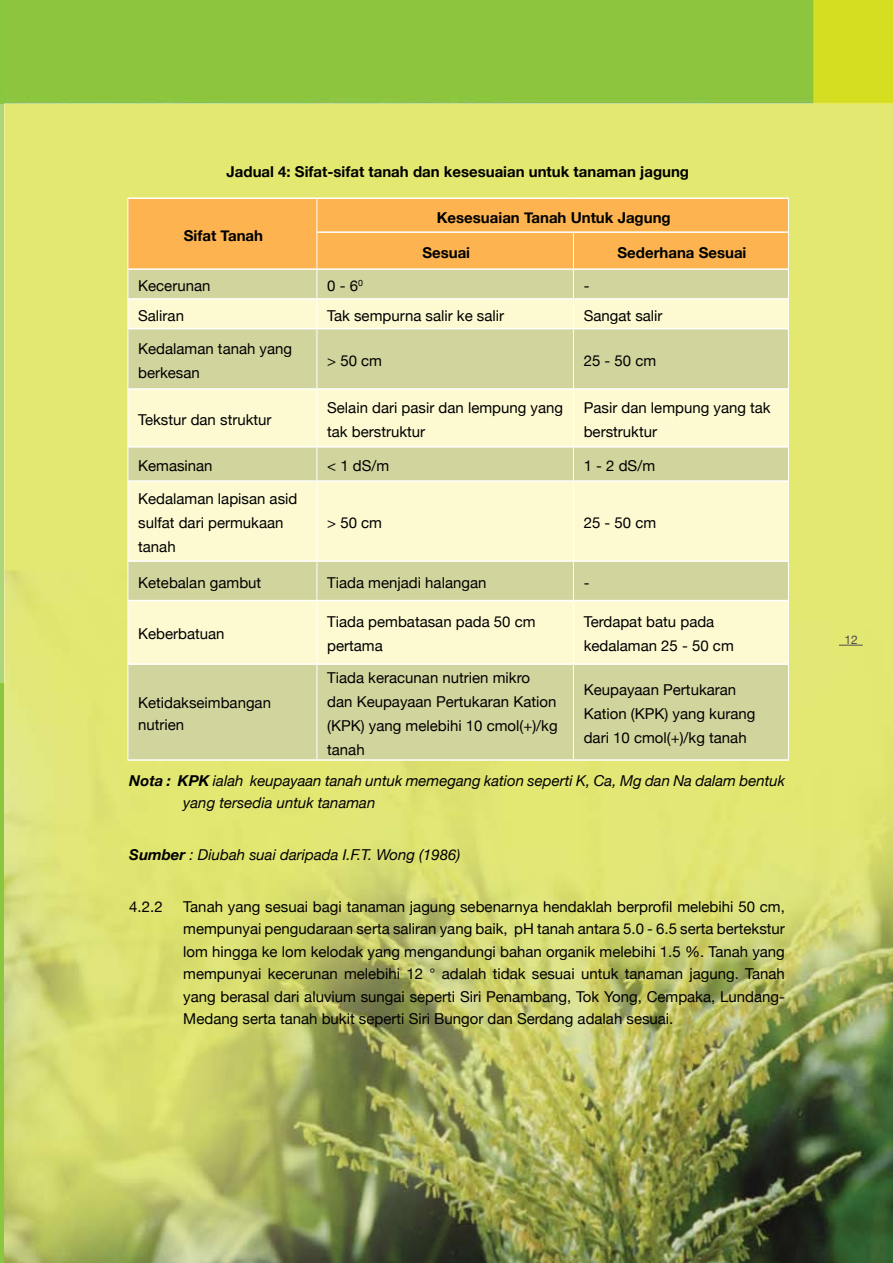
<style>
.page{position:relative;width:893px;height:1263px;background:#fff}
.page>*{position:absolute;margin:0;border:0;box-sizing:border-box;transform-origin:0 0}
.t1{font:15px/24px "Helvetica Neue";color:#000}
.t2{font:italic 15px/22.5px "Helvetica Neue";color:#000}
.t3{font:700 15px "Helvetica Neue";color:#000}
.t4{font:12px "Helvetica Neue";color:#4d4d4f}
.s1{font-weight:700}
</style>
<div class="page">
<img style="left:4px;top:0;width:889px;height:105px">
<img style="left:4px;top:105px;width:889px;height:1158px">
<hr style="left:0;top:0;width:4px;height:1263px;background:#8bc63f">
<div style="left:129px;top:199px;width:659px;height:69px;background:#fcb350"></div>
<div style="left:129px;top:270px;width:659px;height:489px;background:#d2d49d"></div>
<svg style="left:129px;top:300px;width:659px;height:363px;background:#edebbe"></svg>
<hr style="left:128px;top:199px;width:1px;height:33px;background:#fff">
<hr style="left:128px;top:232px;width:1px;height:37px;background:#fff">
<hr style="left:317px;top:199px;width:1px;height:33px;background:#fff">
<hr style="left:788px;top:199px;width:1px;height:33px;background:#fff">
<hr style="left:317px;top:232px;width:1px;height:36px;background:#fff">
<hr style="left:573px;top:233px;width:1px;height:35px;background:#fff">
<hr style="left:788px;top:232px;width:1px;height:37px;background:#fff">
<hr style="left:128px;top:269px;width:1px;height:30px;background:#fff">
<hr style="left:788px;top:269px;width:1px;height:30px;background:#fff">
<hr style="left:128px;top:299px;width:1px;height:30px;background:#fff">
<svg style="left:317px;top:270px;width:1px;height:58px"></svg>
<svg style="left:573px;top:270px;width:1px;height:58px"></svg>
<hr style="left:788px;top:299px;width:1px;height:30px;background:#fff">
<hr style="left:128px;top:329px;width:1px;height:60px;background:#fff">
<hr style="left:317px;top:329px;width:1px;height:59px;background:#fff">
<hr style="left:573px;top:329px;width:1px;height:59px;background:#fff">
<hr style="left:788px;top:329px;width:1px;height:60px;background:#fff">
<hr style="left:128px;top:389px;width:1px;height:58px;background:#fff">
<hr style="left:317px;top:390px;width:1px;height:56px;background:#fff">
<hr style="left:573px;top:390px;width:1px;height:56px;background:#fff">
<hr style="left:788px;top:389px;width:1px;height:58px;background:#fff">
<hr style="left:128px;top:447px;width:1px;height:34px;background:#fff">
<hr style="left:317px;top:448px;width:1px;height:32px;background:#fff">
<hr style="left:573px;top:448px;width:1px;height:32px;background:#fff">
<hr style="left:788px;top:447px;width:1px;height:34px;background:#fff">
<hr style="left:128px;top:481px;width:1px;height:80px;background:#fff">
<hr style="left:317px;top:482px;width:1px;height:78px;background:#fff">
<hr style="left:573px;top:482px;width:1px;height:78px;background:#fff">
<hr style="left:788px;top:481px;width:1px;height:80px;background:#fff">
<hr style="left:128px;top:561px;width:1px;height:40px;background:#fff">
<hr style="left:317px;top:562px;width:1px;height:38px;background:#fff">
<hr style="left:573px;top:562px;width:1px;height:38px;background:#fff">
<hr style="left:788px;top:561px;width:1px;height:40px;background:#fff">
<hr style="left:128px;top:601px;width:1px;height:63px;background:#fff">
<hr style="left:317px;top:601px;width:1px;height:62px;background:#fff">
<hr style="left:573px;top:601px;width:1px;height:62px;background:#fff">
<hr style="left:788px;top:601px;width:1px;height:63px;background:#fff">
<hr style="left:128px;top:664px;width:1px;height:95px;background:#fff">
<hr style="left:317px;top:665px;width:1px;height:94px;background:#fff">
<hr style="left:573px;top:665px;width:1px;height:94px;background:#fff">
<hr style="left:788px;top:664px;width:1px;height:95px;background:#fff">
<hr style="left:128px;top:197px;width:189px;height:2px;background:#fff">
<hr style="left:317px;top:197px;width:256px;height:2px;background:#fff">
<hr style="left:573px;top:197px;width:216px;height:2px;background:#fff">
<hr style="left:317px;top:231px;width:256px;height:2px;background:#fff">
<hr style="left:573px;top:231px;width:215px;height:2px;background:#fff">
<hr style="left:128px;top:268px;width:189px;height:2px;background:#fff">
<hr style="left:317px;top:268px;width:256px;height:2px;background:#fff">
<hr style="left:573px;top:268px;width:215px;height:2px;background:#fff">
<hr style="left:128px;top:298px;width:189px;height:2px;background:#fff">
<hr style="left:317px;top:298px;width:256px;height:2px;background:#fff">
<hr style="left:573px;top:298px;width:215px;height:2px;background:#fff">
<hr style="left:128px;top:328px;width:189px;height:1px;background:#fff">
<hr style="left:317px;top:328px;width:256px;height:1px;background:#fff">
<hr style="left:573px;top:328px;width:215px;height:1px;background:#fff">
<hr style="left:128px;top:388px;width:189px;height:2px;background:#fff">
<hr style="left:317px;top:388px;width:256px;height:2px;background:#fff">
<hr style="left:573px;top:388px;width:215px;height:2px;background:#fff">
<hr style="left:128px;top:446px;width:189px;height:2px;background:#fff">
<hr style="left:317px;top:446px;width:256px;height:2px;background:#fff">
<hr style="left:573px;top:446px;width:215px;height:2px;background:#fff">
<hr style="left:128px;top:480px;width:189px;height:2px;background:#fff">
<hr style="left:317px;top:480px;width:256px;height:2px;background:#fff">
<hr style="left:573px;top:480px;width:215px;height:2px;background:#fff">
<hr style="left:128px;top:560px;width:189px;height:2px;background:#fff">
<hr style="left:317px;top:560px;width:256px;height:2px;background:#fff">
<hr style="left:573px;top:560px;width:215px;height:2px;background:#fff">
<hr style="left:128px;top:600px;width:189px;height:1px;background:#fff">
<hr style="left:317px;top:600px;width:256px;height:1px;background:#fff">
<hr style="left:573px;top:600px;width:215px;height:1px;background:#fff">
<hr style="left:128px;top:663px;width:189px;height:2px;background:#fff">
<hr style="left:317px;top:663px;width:256px;height:2px;background:#fff">
<hr style="left:573px;top:663px;width:215px;height:2px;background:#fff">
<hr style="left:128px;top:759px;width:189px;height:2px;background:#fff">
<hr style="left:317px;top:759px;width:256px;height:2px;background:#fff">
<hr style="left:573px;top:759px;width:216px;height:2px;background:#fff">
<hr style="left:0;top:104px;width:4px;height:578px;background:#add678">
<svg style="left:839px;top:645px;width:24px;height:1px"></svg>
<p class="t3" style="left:227px;top:162px;width:464px">Jadual 4: Sifat-sifat tanah dan kesesuaian untuk tanaman jagung</p>
<p class="t3" style="left:184px;top:226px;width:81px">Sifat Tanah</p>
<p class="t3" style="left:437px;top:208px;width:235px">Kesesuaian Tanah Untuk Jagung</p>
<p class="t3" style="left:422px;top:243px;width:49px">Sesuai</p>
<p class="t3" style="left:618px;top:243px;width:130px">Sederhana Sesuai</p>
<p class="t1" style="left:138px;top:274px;width:74px">Kecerunan</p>
<p class="t1" style="left:327px;top:274px;width:37px">0 - 6<sup>0</sup></p>
<p class="t1" style="left:584px;top:274px;width:7px">-</p>
<p class="t1" style="left:138px;top:303px;width:47px">Saliran</p>
<p class="t1" style="left:327px;top:303px;width:178px">Tak sempurna salir ke salir</p>
<p class="t1" style="left:584px;top:303px;width:80px">Sangat salir</p>
<p class="t1" style="left:138px;top:336px;width:155px">Kedalaman tanah yang berkesan</p>
<p class="t1" style="left:327px;top:348px;width:56px">&gt; 50 cm</p>
<p class="t1" style="left:584px;top:348px;width:74px">25 - 50 cm</p>
<p class="t1" style="left:138px;top:407px;width:135px">Tekstur dan struktur</p>
<p class="t1" style="left:327px;top:395px;width:237px">Selain dari pasir dan lempung yang tak berstruktur</p>
<p class="t1" style="left:584px;top:395px;width:189px">Pasir dan lempung yang tak berstruktur</p>
<p class="t1" style="left:138px;top:454px;width:76px">Kemasinan</p>
<p class="t1" style="left:327px;top:454px;width:64px">&lt; 1 dS/m</p>
<p class="t1" style="left:584px;top:454px;width:73px">1 - 2 dS/m</p>
<p class="t1" style="left:138px;top:487px;width:161px">Kedalaman lapisan asid sulfat dari permukaan tanah</p>
<p class="t1" style="left:327px;top:511px;width:56px">&gt; 50 cm</p>
<p class="t1" style="left:584px;top:511px;width:74px">25 - 50 cm</p>
<p class="t1" style="left:138px;top:570px;width:125px">Ketebalan gambut</p>
<p class="t1" style="left:327px;top:570px;width:161px">Tiada menjadi halangan</p>
<p class="t1" style="left:584px;top:570px;width:7px">-</p>
<p class="t1" style="left:138px;top:622px;width:88px">Keberbatuan</p>
<p class="t1" style="left:327px;top:610px;width:210px">Tiada pembatasan pada 50 cm pertama</p>
<p class="t1" style="left:584px;top:610px;width:152px">Terdapat batu pada kedalaman 25 - 50 cm</p>
<p class="t1" style="left:138px;top:691px;width:134px;line-height:22.5px">Ketidakseimbangan nutrien</p>
<p class="t1" style="left:327px;top:666px;width:232px">Tiada keracunan nutrien mikro dan Keupayaan Pertukaran Kation (KPK) yang melebihi 10 cmol(+)/kg tanah</p>
<p class="t1" style="left:584px;top:678px;width:173px">Keupayaan Pertukaran<br>Kation (KPK) yang kurang dari 10 cmol(+)/kg tanah</p>
<p class="t2" style="left:183px;top:769px;width:603px;text-indent:-54px"><span class="s1">Nota : KPK</span> ialah keupayaan tanah untuk memegang kation seperti K, Ca, Mg dan Na dalam bentuk yang tersedia untuk tanaman</p>
<p class="t2" style="left:129px;top:843px;width:333px"><span class="s1">Sumber</span> : Diubah suai daripada I.F.T. Wong (1986)</p>
<p class="t1" style="left:129px;top:894px;width:35px">4.2.2</p>
<p class="t1" style="left:183px;top:895px;width:603px;line-height:22.5px;text-align:justify">Tanah yang sesuai bagi tanaman jagung sebenarnya hendaklah berprofil melebihi 50 cm, mempunyai pengudaraan serta saliran yang baik, pH tanah antara 5.0 - 6.5 serta bertekstur lom hingga ke lom kelodak yang mengandungi bahan organik melebihi 1.5 %. Tanah yang mempunyai kecerunan melebihi 12 ° adalah tidak sesuai untuk tanaman jagung. Tanah yang berasal dari aluvium sungai seperti Siri Penambang, Tok Yong, Cempaka, Lundang-Medang serta tanah bukit seperti Siri Bungor dan Serdang adalah sesuai.</p>
<p class="t4" style="left:844px;top:633px;width:15px">12</p>
</div>
